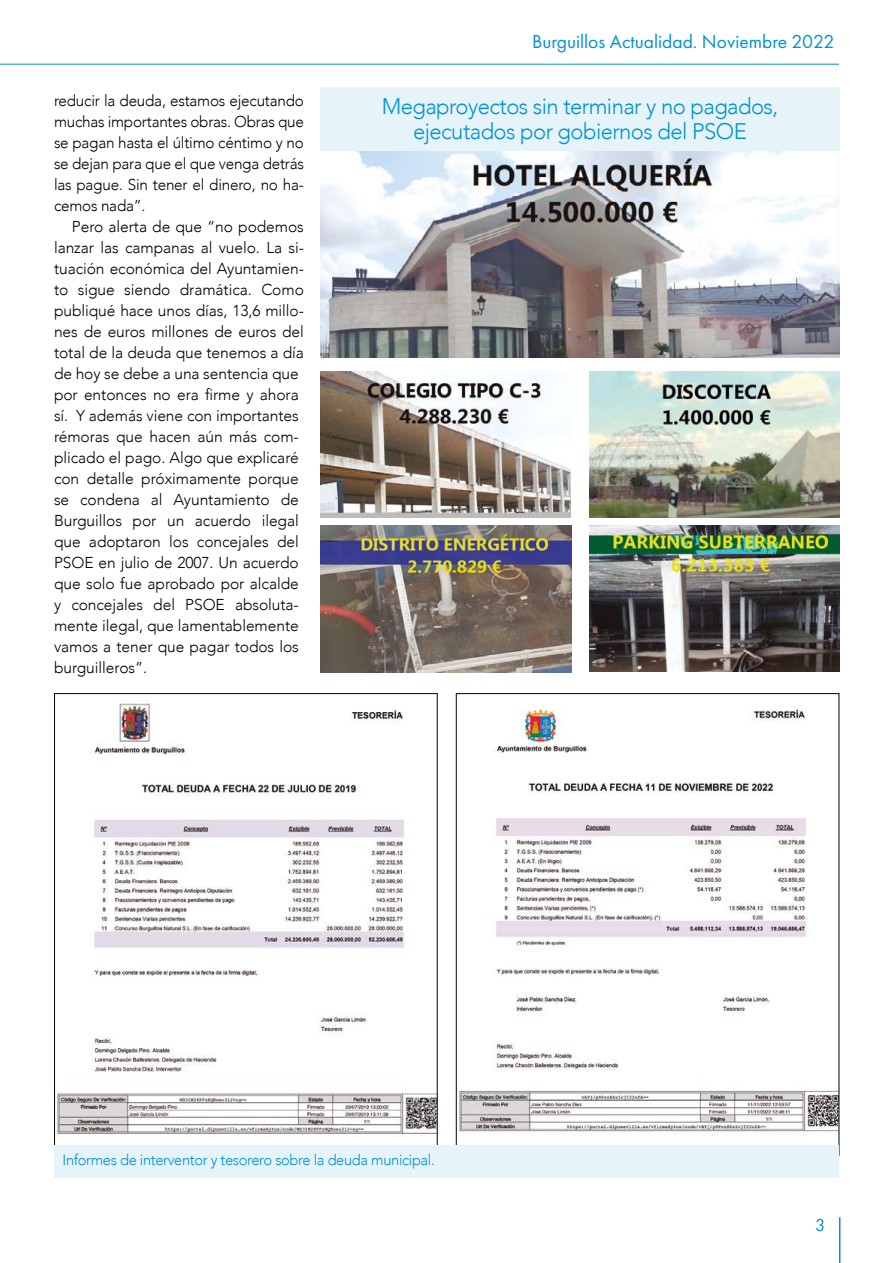
<style>
.page{position:relative;width:893px;height:1263px;background:#fff}
.page>*{position:absolute;margin:0;border:0;box-sizing:border-box;transform-origin:0 0}
.t1{font:300 22.5px/25.5px "Avenir";letter-spacing:-.025em;color:#0092d0;text-align:center}
.t2{font:19.5px "Futura PT";color:#0092d0}
.t3{font:18px "Futura PT";color:#0092d0}
.t4{font:300 15.75px/21px "Avenir";letter-spacing:-.005em;color:#000;text-align:justify}
.t5{font:300 15px "Avenir";letter-spacing:-.025em;color:#0092d0}
</style>
<div class="page">
<hr style="left:839px;top:1217px;width:1px;height:46px;background:#0092d0">
<hr style="left:0;top:64px;width:839px;height:1px;background:#0092d0">
<img style="left:57px;top:700px;width:379px;height:437px">
<img style="left:459px;top:709px;width:378px;height:423px">
<img style="left:320px;top:151px;width:520px;height:207px">
<img style="left:590px;top:371px;width:250px;height:146px">
<img style="left:320px;top:526px;width:252px;height:147px">
<img style="left:590px;top:526px;width:250px;height:146px">
<img style="left:320px;top:371px;width:250px;height:146px">
<div style="left:320px;top:87px;width:520px;height:64px;background:#e6f4fa"></div>
<div style="left:54px;top:1145px;width:785px;height:33px;background:#e6f4fa"></div>
<p class="t4" style="left:54px;top:90px;width:251px">reducir la deuda, estamos ejecutando muchas importantes obras. Obras que se pagan hasta el último céntimo y no se dejan para que el que venga detrás las pague. Sin tener el dinero, no ha&shy;cemos nada”.</p>
<p class="t4" style="left:54px;top:216px;width:251px;text-align:left;text-indent:18px">Pero alerta de que “no podemos lanzar las campanas al vuelo. La si&shy;tuación económica del Ayuntamien&shy;to sigue siendo dramática. Como publiqué hace unos días, 13,6 millo&shy;nes de euros millones de euros del total de la deuda que tenemos a día de hoy se debe a una sentencia que por entonces no era firme y ahora sí. Y además viene con importantes rémoras que hacen aún más com&shy;plicado el pago. Algo que explicaré con detalle próximamente porque se condena al Ayuntamiento de<br>Burguillos por un acuerdo ilegal que adoptaron los concejales del<br>PSOE en julio de 2007. Un acuerdo que solo fue aprobado por alcalde y concejales del PSOE absoluta&shy;mente ilegal, que lamentablemente vamos a tener que pagar todos los burguilleros”.</p>
<p class="t2" style="left:532px;top:29px;width:304px">Burguillos Actualidad. Noviembre 2022</p>
<h1 class="t1" style="left:382px;top:93px;width:398px">Megaproyectos sin terminar y no pagados, ejecutados por gobiernos del PSOE</h1>
<p class="t5" style="left:63px;top:1150px;width:374px">Informes de interventor y tesorero sobre la deuda municipal.</p>
<p class="t3" style="left:815px;top:1214px;width:12px">3</p>
</div>
